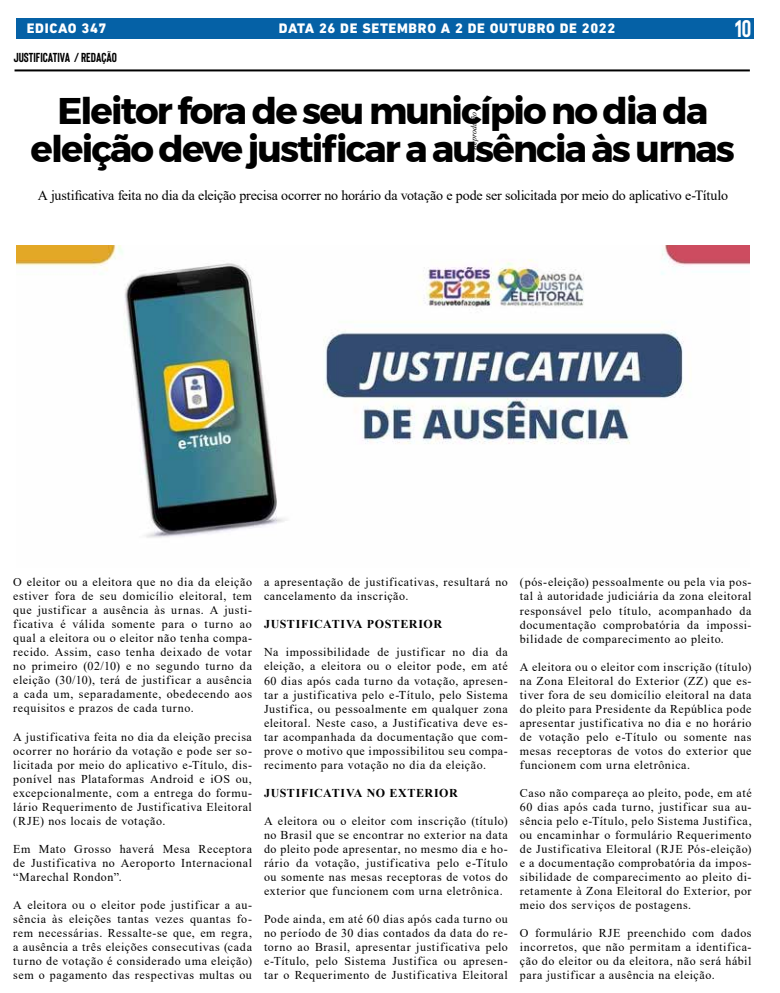
<style>
.page{position:relative;width:780px;height:993px;background:#fff}
.page>*{position:absolute;margin:0;border:0;box-sizing:border-box;transform-origin:0 0}
.t1{font:700 37px/38px "Montserrat";letter-spacing:-.05em;color:#000;text-align:center}
.t2{font:700 24px "Bison";color:#fff}
.t3{font:14px "Times New Roman";letter-spacing:-.015em;color:#000}
.t4{font:800 14px "DIN Next LT Pro";letter-spacing:.05em;color:#fff}
.t5{font:700 13px "Bison";color:#000}
.t6{font:12px/14px "Times New Roman";letter-spacing:.045em;color:#000;text-align:justify}
.t7{font:700 12px "Times New Roman";letter-spacing:.045em;color:#000}
.t8{font:italic 8px "Times New Roman";color:#000}
</style>
<div class="page">
<img style="left:16px;top:245px;width:733px;height:293px">
<div style="left:16px;top:18px;width:737px;height:21px;background:#0561a6"></div>
<hr style="left:15px;top:69px;width:734px;height:2px;background:#000">
<p class="t4" style="left:27px;top:20px;width:81px">EDICAO 347</p>
<p class="t4" style="left:279px;top:20px;width:338px">DATA 26 DE SETEMBRO A 2 DE OUTUBRO DE 2022</p>
<h2 class="t2" style="left:734px;top:15px;width:18px">10</h2>
<p class="t5" style="left:14px;top:50px;width:105px">JUSTIFICATIVA / REDAÇÃO</p>
<h1 class="t1" style="left:31px;top:92px;width:706px">Eleitor fora de seu município no dia da eleição deve justificar a ausência às urnas</h1>
<p class="t8" style="left:468px;top:149px;width:39px;rotate:-90deg">Reprodulão</p>
<p class="t3" style="left:38px;top:185px;width:691px">A justificativa feita no dia da eleição precisa ocorrer no horário da votação e pode ser solicitada por meio do aplicativo e-Título</p>
<p class="t6" style="left:13px;top:574px;width:240px">O eleitor ou a eleitora que no dia da eleição estiver fora de seu domicílio eleitoral, tem que justificar a ausência às urnas. A justi&shy;ficativa é válida somente para o turno ao qual a eleitora ou o eleitor não tenha compa&shy;recido. Assim, caso tenha deixado de votar no primeiro (02/10) e no segundo turno da eleição (30/10), terá de justificar a ausência a cada um, separadamente, obedecendo aos requisitos e prazos de cada turno.</p>
<p class="t6" style="left:13px;top:728px;width:240px">A justificativa feita no dia da eleição precisa ocorrer no horário da votação e pode ser so&shy;licitada por meio do aplicativo e-Título, dis&shy;ponível nas Plataformas Android e iOS ou, excepcionalmente, com a entrega do formu&shy;lário Requerimento de Justificativa Eleitoral (RJE) nos locais de votação.</p>
<p class="t6" style="left:13px;top:840px;width:240px">Em Mato Grosso haverá Mesa Receptora de Justificativa no Aeroporto Internacional “Marechal Rondon”.</p>
<p class="t6" style="left:13px;top:896px;width:240px">A eleitora ou o eleitor pode justificar a au&shy;sência às eleições tantas vezes quantas fo&shy;rem necessárias. Ressalte-se que, em regra, a ausência a três eleições consecutivas (cada turno de votação é considerado uma eleição) sem o pagamento das respectivas multas ou</p>
<p class="t6" style="left:264px;top:575px;width:245px">a apresentação de justificativas, resultará no cancelamento da inscrição.</p>
<p class="t7" style="left:264px;top:615px;width:179px">JUSTIFICATIVA POSTERIOR</p>
<p class="t6" style="left:264px;top:645px;width:245px">Na impossibilidade de justificar no dia da eleição, a eleitora ou o eleitor pode, em até 60 dias após cada turno da votação, apresen&shy;tar a justificativa pelo e-Título, pelo Sistema Justifica, ou pessoalmente em qualquer zona eleitoral. Neste caso, a Justificativa deve es&shy;tar acompanhada da documentação que com&shy;prove o motivo que impossibilitou seu compa&shy;recimento para votação no dia da eleição.</p>
<p class="t7" style="left:264px;top:783px;width:195px">JUSTIFICATIVA NO EXTERIOR</p>
<p class="t6" style="left:264px;top:813px;width:245px">A eleitora ou o eleitor com inscrição (título) no Brasil que se encontrar no exterior na data do pleito pode apresentar, no mesmo dia e ho&shy;rário da votação, justificativa pelo e-Título ou somente nas mesas receptoras de votos do exterior que funcionem com urna eletrônica.</p>
<p class="t6" style="left:264px;top:911px;width:245px">Pode ainda, em até 60 dias após cada turno ou no período de 30 dias contados da data do re&shy;torno ao Brasil, apresentar justificativa pelo e-Título, pelo Sistema Justifica ou apresen&shy;tar o Requerimento de Justificativa Eleitoral</p>
<p class="t6" style="left:520px;top:575px;width:233px">(pós-eleição) pessoalmente ou pela via pos&shy;tal à autoridade judiciária da zona eleitoral responsável pelo título, acompanhado da documentação comprobatória da impossi&shy;bilidade de comparecimento ao pleito.</p>
<p class="t6" style="left:520px;top:659px;width:233px">A eleitora ou o eleitor com inscrição (título) na Zona Eleitoral do Exterior (ZZ) que es&shy;tiver fora de seu domicílio eleitoral na data do pleito para Presidente da República pode apresentar justificativa no dia e no horário de votação pelo e-Título ou somente nas mesas receptoras de votos do exterior que funcionem com urna eletrônica.</p>
<p class="t6" style="left:520px;top:785px;width:233px">Caso não compareça ao pleito, pode, em até 60 dias após cada turno, justificar sua au&shy;sência pelo e-Título, pelo Sistema Justifica, ou encaminhar o formulário Requerimento de Justificativa Eleitoral (RJE Pós-eleição) e a documentação comprobatória da impos&shy;sibilidade de comparecimento ao pleito di&shy;retamente à Zona Eleitoral do Exterior, por meio dos serviços de postagens.</p>
<p class="t6" style="left:520px;top:925px;width:233px">O formulário RJE preenchido com dados incorretos, que não permitam a identifica&shy;ção do eleitor ou da eleitora, não será hábil para justificar a ausência na eleição.</p>
</div>
